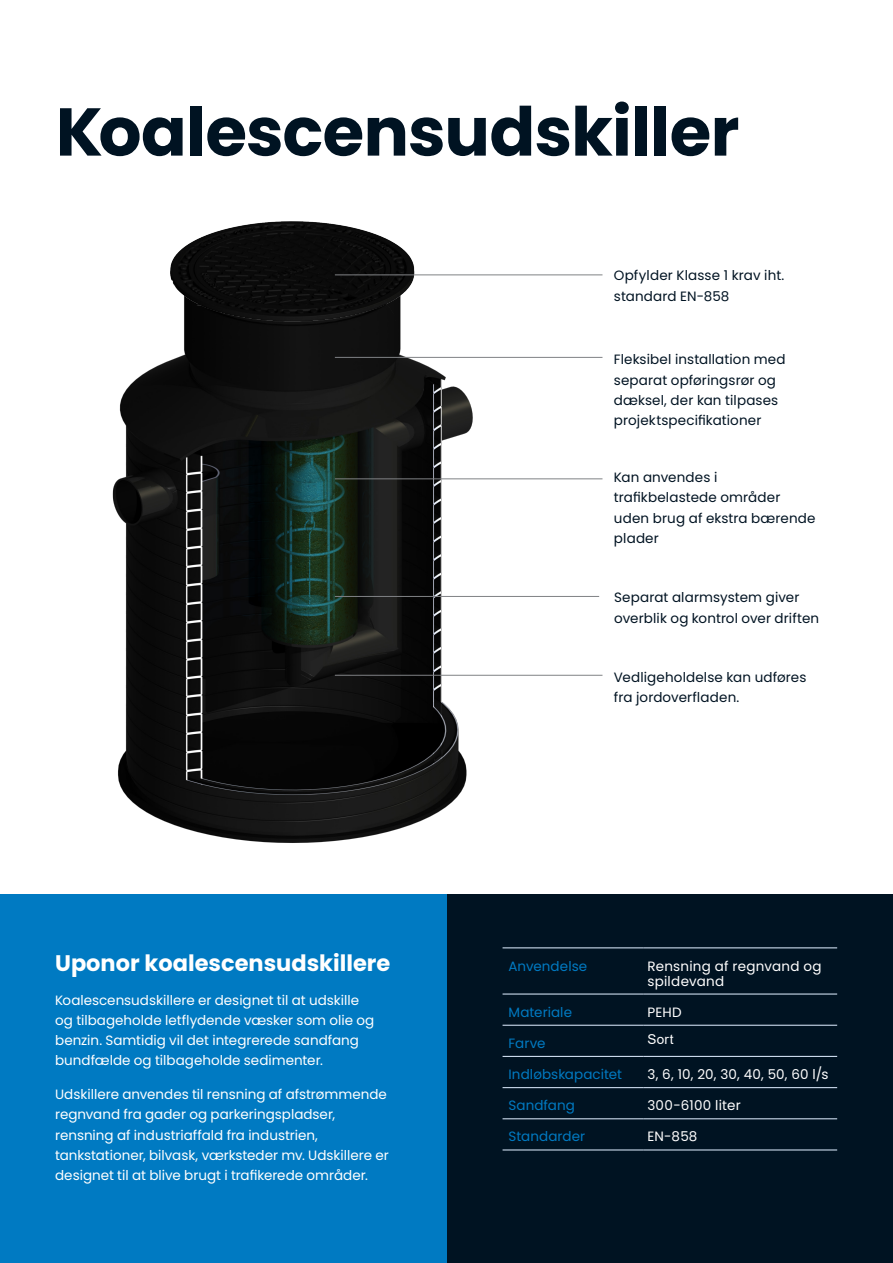
<style>
.page{position:relative;width:893px;height:1263px;background:#fff}
.page>*{position:absolute;margin:0;border:0;box-sizing:border-box;transform-origin:0 0}
.Large_Header_-_45pt{font:700 67.5px "Poppins";letter-spacing:-.01em;color:#001322}
.Subhead_-_15pt{font:700 22.5px "Poppins";color:#fff}
.Body_Copy_-_9pt{font:13.5px/20.2px "Poppins";color:#fff}
.Body_Copy_-_9pt-2{font:13.5px/20.2px "Poppins";letter-spacing:.01em;color:#001322}
.Body_text_2{font:13.5px/15px "Poppins";letter-spacing:.02em;color:#fff}
.Body_text_2-2{font:13.5px "Poppins";letter-spacing:.005em;color:#007ac2}
.Body_text_2-3{font:13.5px "Arial";color:#fff}
</style>
<div class="page">
<img style="left:112px;top:324px;width:360px;height:519px">
<img style="left:170px;top:221px;width:302px;height:103px">
<div style="left:446px;top:895px;width:447px;height:368px;background:#001322"></div>
<div style="left:0;top:895px;width:446px;height:368px;background:#007ac2"></div>
<hr style="left:503px;top:947px;width:140px;height:1px;background:#cad9eb">
<hr style="left:643px;top:947px;width:194px;height:1px;background:#cad9eb">
<hr style="left:503px;top:993px;width:140px;height:1px;background:#cad9eb">
<hr style="left:643px;top:993px;width:194px;height:1px;background:#cad9eb">
<hr style="left:503px;top:1025px;width:140px;height:1px;background:#cad9eb">
<hr style="left:643px;top:1025px;width:194px;height:1px;background:#cad9eb">
<hr style="left:503px;top:1056px;width:140px;height:1px;background:#cad9eb">
<hr style="left:643px;top:1056px;width:194px;height:1px;background:#cad9eb">
<hr style="left:503px;top:1087px;width:140px;height:1px;background:#cad9eb">
<hr style="left:643px;top:1087px;width:194px;height:1px;background:#cad9eb">
<hr style="left:503px;top:1118px;width:140px;height:1px;background:#cad9eb">
<hr style="left:643px;top:1118px;width:194px;height:1px;background:#cad9eb">
<hr style="left:503px;top:1149px;width:140px;height:1px;background:#cad9eb">
<hr style="left:643px;top:1149px;width:194px;height:1px;background:#cad9eb">
<hr style="left:335px;top:479px;width:267px;height:1px;background:#808285">
<hr style="left:335px;top:675px;width:267px;height:1px;background:#808285">
<hr style="left:335px;top:275px;width:267px;height:1px;background:#808285">
<hr style="left:335px;top:357px;width:267px;height:1px;background:#808285">
<hr style="left:335px;top:596px;width:264px;height:1px;background:#808285">
<p class="Large_Header_-_45pt" style="left:56px;top:93px;width:685px">Koalescensudskiller</p>
<p class="Body_Copy_-_9pt-2" style="left:614px;top:266px;width:172px">Opfylder Klasse 1 krav iht. standard EN-858</p>
<p class="Body_Copy_-_9pt-2" style="left:614px;top:350px;width:173px">Fleksibel installation med separat opføringsrør og dæksel, der kan tilpases projektspecifikationer</p>
<p class="Body_Copy_-_9pt-2" style="left:614px;top:467px;width:203px">Kan anvendes i trafikbelastede områder uden brug af ekstra bærende plader</p>
<p class="Body_Copy_-_9pt-2" style="left:614px;top:587px;width:206px">Separat alarmsystem giver overblik og kontrol over driften</p>
<p class="Subhead_-_15pt" style="left:55px;top:950px;width:337px">Uponor koalescensudskillere</p>
<p class="Body_Copy_-_9pt" style="left:55px;top:990px;width:321px">Koalescensudskillere er designet til at udskille og tilbageholde letflydende væsker som olie og benzin. Samtidig vil det integrerede sandfang bundfælde og tilbageholde sedimenter.</p>
<p class="Body_Copy_-_9pt" style="left:55px;top:1084px;width:335px">Udskillere anvendes til rensning af afstrømmende regnvand fra gader og parkeringspladser, rensning af industriaffald fra industrien, tankstationer, bilvask, værksteder mv. Udskillere er designet til at blive brugt i trafikerede områder.</p>
<p class="Body_Copy_-_9pt-2" style="left:614px;top:667px;width:194px">Vedligeholdelse kan udføres fra jordoverfladen.</p>
<p class="Body_text_2-2" style="left:509px;top:958px;width:80px">Anvendelse</p>
<p class="Body_text_2" style="left:647px;top:958px;width:176px">Rensning af regnvand og spildevand</p>
<p class="Body_text_2-2" style="left:509px;top:1004px;width:65px">Materiale</p>
<p class="Body_text_2" style="left:647px;top:1004px;width:36px">PEHD</p>
<p class="Body_text_2-2" style="left:509px;top:1035px;width:39px">Farve</p>
<p class="Body_text_2-3" style="left:647px;top:1029px;width:28px">Sort</p>
<p class="Body_text_2-2" style="left:509px;top:1066px;width:115px">Indløbskapacitet</p>
<p class="Body_text_2" style="left:647px;top:1067px;width:183px">3, 6, 10, 20, 30, 40, 50, 60 l/s</p>
<p class="Body_text_2-2" style="left:509px;top:1098px;width:68px">Sandfang</p>
<p class="Body_text_2" style="left:647px;top:1098px;width:95px">300-6100 liter</p>
<p class="Body_text_2-2" style="left:509px;top:1129px;width:78px">Standarder</p>
<p class="Body_text_2" style="left:647px;top:1129px;width:52px">EN-858</p>
</div>
